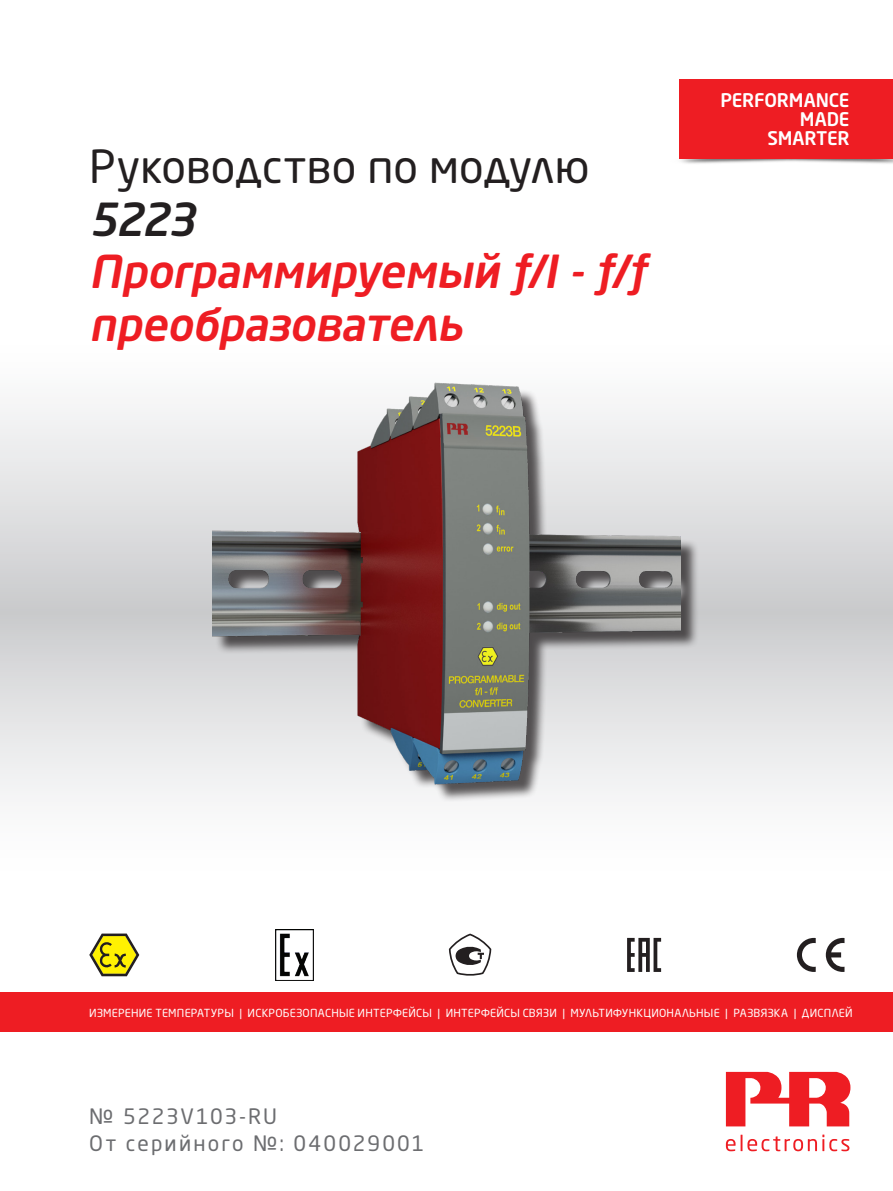
<style>
.page{position:relative;width:893px;height:1191px;background:#fff}
.page>*{position:absolute;margin:0;border:0;box-sizing:border-box;transform-origin:0 0}
.t1{font:italic 500 45px/52.5px "Neo Sans Pro Cyr";letter-spacing:-.01em;color:#ee1d23}
.t2{font:45px "Neo Sans Pro Cyr";color:#231f20}
.t3{font:italic 500 45px "Neo Sans Pro Cyr";color:#231f20}
.t4{font:21px/27px "Neo Sans Pro Cyr";letter-spacing:.1em;color:#6c6d70}
.t5{font:500 18.6px/19px "Neo Sans Std";letter-spacing:-.01em;color:#fff;text-align:right}
.t6{font:10.95px "Neo Sans Pro Cyr";letter-spacing:.025em;color:#fff}
</style>
<div class="page">
<svg style="left:0;top:408px;width:893px;height:387px;background:#dfe0e1"></svg>
<div style="left:0;top:992px;width:893px;height:40px;background:#ee1d23"></div>
<svg style="left:726px;top:1134px;width:123px;height:17px"></svg>
<svg style="left:726px;top:1071px;width:124px;height:55px"></svg>
<img style="left:679px;top:153px;width:214px;height:11px">
<div style="left:680px;top:79px;width:213px;height:80px;background:#ee1d23"></div>
<svg style="left:826px;top:938px;width:18px;height:34px"></svg>
<svg style="left:797px;top:938px;width:19px;height:34px"></svg>
<svg style="left:89px;top:933px;width:50px;height:43px"></svg>
<svg style="left:627px;top:938px;width:34px;height:34px"></svg>
<div style="left:215px;top:386px;width:484px;height:416px;background:#231f20;opacity:.75"></div>
<img style="left:213px;top:382px;width:467px;height:412px">
<img style="left:275px;top:929px;width:38px;height:51px">
<svg style="left:449px;top:933px;width:42px;height:43px"></svg>
<h1 class="t2" style="left:89px;top:139px;width:502px">Руководство по модулю</h1>
<h1 class="t3" style="left:89px;top:191px;width:108px">5223</h1>
<h1 class="t1" style="left:89px;top:244px;width:558px">Программируемый f/I - f/f преобразователь</h1>
<h3 class="t5" style="left:720px;top:90px;width:131px">PERFORMANCE<br>MADE<br>SMARTER</h3>
<p class="t6" style="left:89px;top:1005px;width:765px">ИЗМЕРЕНИЕ ТЕМПЕРАТУРЫ | ИСКРОБЕЗОПАСНЫЕ ИНТЕРФЕЙСЫ | ИНТЕРФЕЙСЫ СВЯЗИ | МУЛЬТИФУНКЦИОНАЛЬНЫЕ | РАЗВЯЗКА | ДИСПЛЕЙ</p>
<h2 class="t4" style="left:89px;top:1102px;width:337px">№ 5223V103-RU<br>От серийного №: 040029001</h2>
</div>
